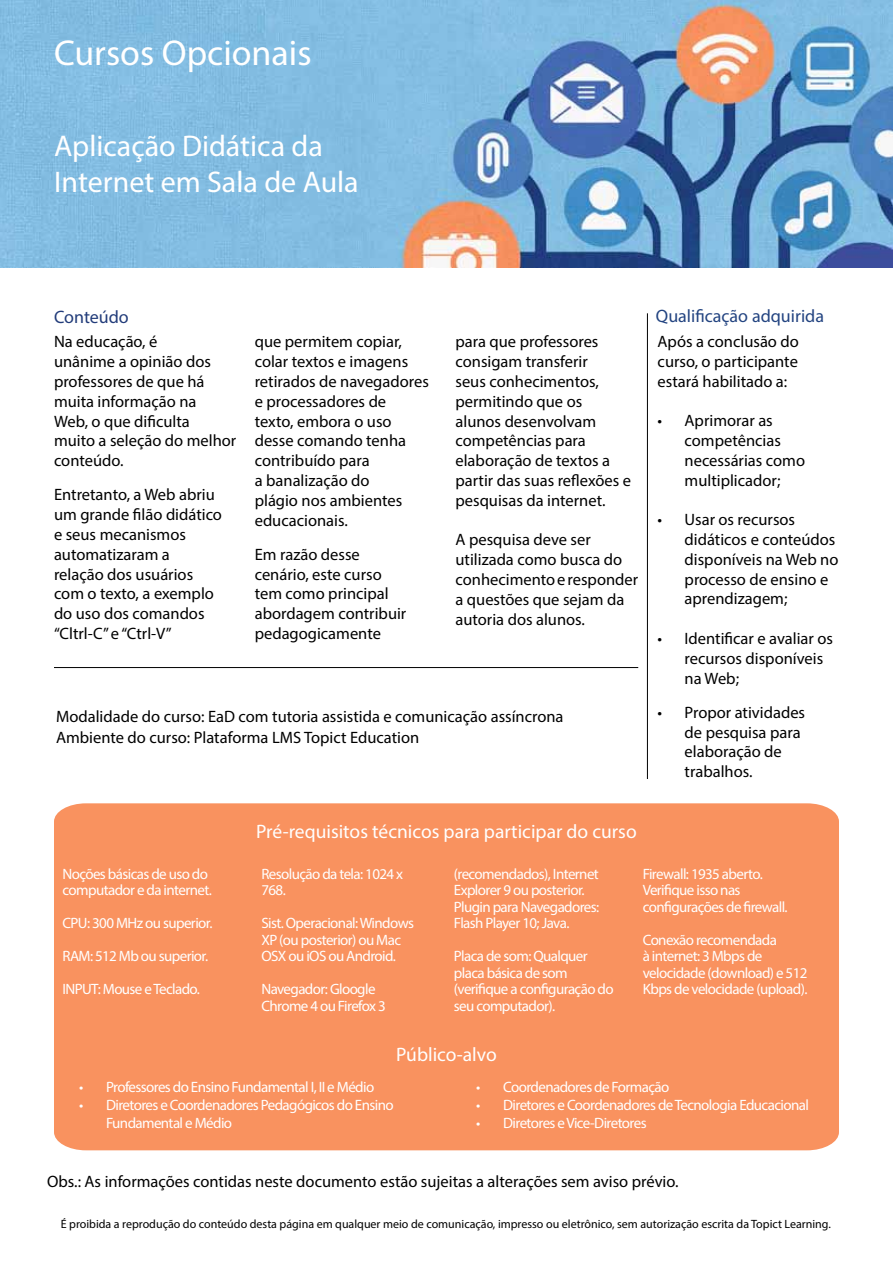
<style>
.page{position:relative;width:893px;height:1263px;background:#fff}
.page>*{position:absolute;margin:0;border:0;box-sizing:border-box;transform-origin:0 0}
.t1{font:36px "Myriad Pro";color:#fff}
.t2{font:30px/36px "Myriad Pro";color:#fff}
.t3{font:19.5px "Myriad Pro";color:#fff}
.t4{font:18px "Myriad Pro";color:#234481}
.t5{font:18px "Myriad Pro";color:#223c7a}
.t6{font:16.5px/19.8px "Myriad Pro";color:#000}
.t7{font:15px/16.5px "Myriad Pro";letter-spacing:-.04em;color:#fff}
.t8{font:12px "Myriad Pro";color:#000}
</style>
<div class="page">
<img style="left:0;top:0;width:893px;height:268px">
<div style="left:54px;top:803px;width:785px;height:347px;background:#f9925f"></div>
<hr style="left:54px;top:667px;width:584px;height:1px;background:#000">
<hr style="left:647px;top:313px;width:1px;height:466px;background:#000">
<h1 class="t1" style="left:54px;top:31px;width:259px">Cursos Opcionais</h1>
<h2 class="t2" style="left:54px;top:127px;width:306px">Aplicação Didática da<br>Internet em Sala de Aula</h2>
<p class="t5" style="left:54px;top:305px;width:76px">Conteúdo</p>
<p class="t4" style="left:656px;top:304px;width:170px">Qualificação adquirida</p>
<p class="t6" style="left:455px;top:332px;width:177px">para que professores consigam transferir<br>seus conhecimentos, permitindo que os alunos desenvolvam competências para elaboração de textos a partir das suas reflexões e pesquisas da internet.</p>
<p class="t6" style="left:455px;top:530px;width:184px">A pesquisa deve ser utilizada como busca do conhecimento e responder a questões que sejam da autoria dos alunos.</p>
<p class="t6" style="left:658px;top:331px;width:143px;text-align:justify">Após a conclusão do curso, o participante estará habilitado a:</p>
<p class="t6" style="left:685px;top:410px;width:122px;text-indent:-27px">• Aprimorar as competências necessárias como multiplicador;</p>
<p class="t6" style="left:685px;top:509px;width:155px;text-indent:-27px">• Usar os recursos didáticos e conteúdos disponíveis na Web no processo de ensino e aprendizagem;</p>
<p class="t6" style="left:685px;top:628px;width:150px;text-indent:-27px">• Identificar e avaliar os recursos disponíveis na Web;</p>
<p class="t6" style="left:685px;top:702px;width:122px;text-indent:-27px">• Propor atividades de pesquisa para elaboração de trabalhos.</p>
<p class="t6" style="left:54px;top:332px;width:184px">Na educação, é<br>unânime a opinião dos professores de que há muita informação na<br>Web, o que dificulta<br>muito a seleção do melhor conteúdo.</p>
<p class="t6" style="left:54px;top:485px;width:170px">Entretanto, a Web abriu um grande filão didático e seus mecanismos automatizaram a relação dos usuários com o texto, a exemplo do uso dos comandos “Cltrl-C” e “Ctrl-V”</p>
<p class="t6" style="left:255px;top:332px;width:176px">que permitem copiar, colar textos e imagens retirados de navegadores e processadores de texto, embora o uso desse comando tenha contribuído para<br>a banalização do<br>plágio nos ambientes educacionais.</p>
<p class="t6" style="left:255px;top:544px;width:153px">Em razão desse cenário, este curso tem como principal abordagem contribuir pedagogicamente</p>
<p class="t6" style="left:56px;top:706px;width:509px;line-height:21px">Modalidade do curso: EaD com tutoria assistida e comunicação assíncrona<br>Ambiente do curso: Plataforma LMS Topict Education</p>
<p class="t7" style="left:63px;top:865px;width:151px">Noções básicas de uso do computador e da internet.</p>
<p class="t7" style="left:63px;top:915px;width:152px">CPU: 300 MHz ou superior.</p>
<p class="t7" style="left:63px;top:948px;width:147px">RAM: 512 Mb ou superior.</p>
<p class="t7" style="left:63px;top:981px;width:139px">INPUT: Mouse e Teclado.</p>
<p class="t3" style="left:256px;top:820px;width:382px">Pré-requisitos técnicos para participar do curso</p>
<p class="t7" style="left:261px;top:865px;width:143px">Resolução da tela: 1024 x<br>768.</p>
<p class="t7" style="left:261px;top:915px;width:154px">Sist. Operacional: Windows<br>XP (ou posterior) ou Mac<br>OSX ou iOS ou Android.</p>
<p class="t7" style="left:261px;top:981px;width:126px">Navegador: Gloogle<br>Chrome 4 ou Firefox 3</p>
<p class="t7" style="left:454px;top:865px;width:147px">(recomendados), Internet<br>Explorer 9 ou posterior.<br>Plugin para Navegadores:<br>Flash Player 10; Java.</p>
<p class="t7" style="left:454px;top:948px;width:161px">Placa de som: Qualquer placa básica de som (verifique a configuração do seu computador).</p>
<p class="t3" style="left:396px;top:1042px;width:102px">Público-alvo</p>
<p class="t7" style="left:643px;top:865px;width:146px">Firewall: 1935 aberto.<br>Verifique isso nas configurações de firewall.</p>
<p class="t7" style="left:643px;top:931px;width:166px">Conexão recomendada<br>à internet: 3 Mbps de velocidade (download) e 512<br>Kbps de velocidade (upload).</p>
<p class="t7" style="left:79px;top:1078px;width:297px">• Professores do Ensino Fundamental I, II e Médio</p>
<p class="t7" style="left:106px;top:1096px;width:289px;line-height:18px;text-indent:-27px">• Diretores e Coordenadores Pedagógicos do Ensino<br>Fundamental e Médio</p>
<p class="t7" style="left:476px;top:1078px;width:195px">• Coordenadores de Formação</p>
<p class="t7" style="left:476px;top:1096px;width:334px">• Diretores e Coordenadores de Tecnologia Educacional</p>
<p class="t7" style="left:476px;top:1114px;width:172px">• Diretores e Vice-Diretores</p>
<p class="t6" style="left:47px;top:1171px;width:633px">Obs.: As informações contidas neste documento estão sujeitas a alterações sem aviso prévio.</p>
<p class="t8" style="left:61px;top:1216px;width:772px">É proibida a reprodução do conteúdo desta página em qualquer meio de comunicação, impresso ou eletrônico, sem autorização escrita da Topict Learning.</p>
</div>
